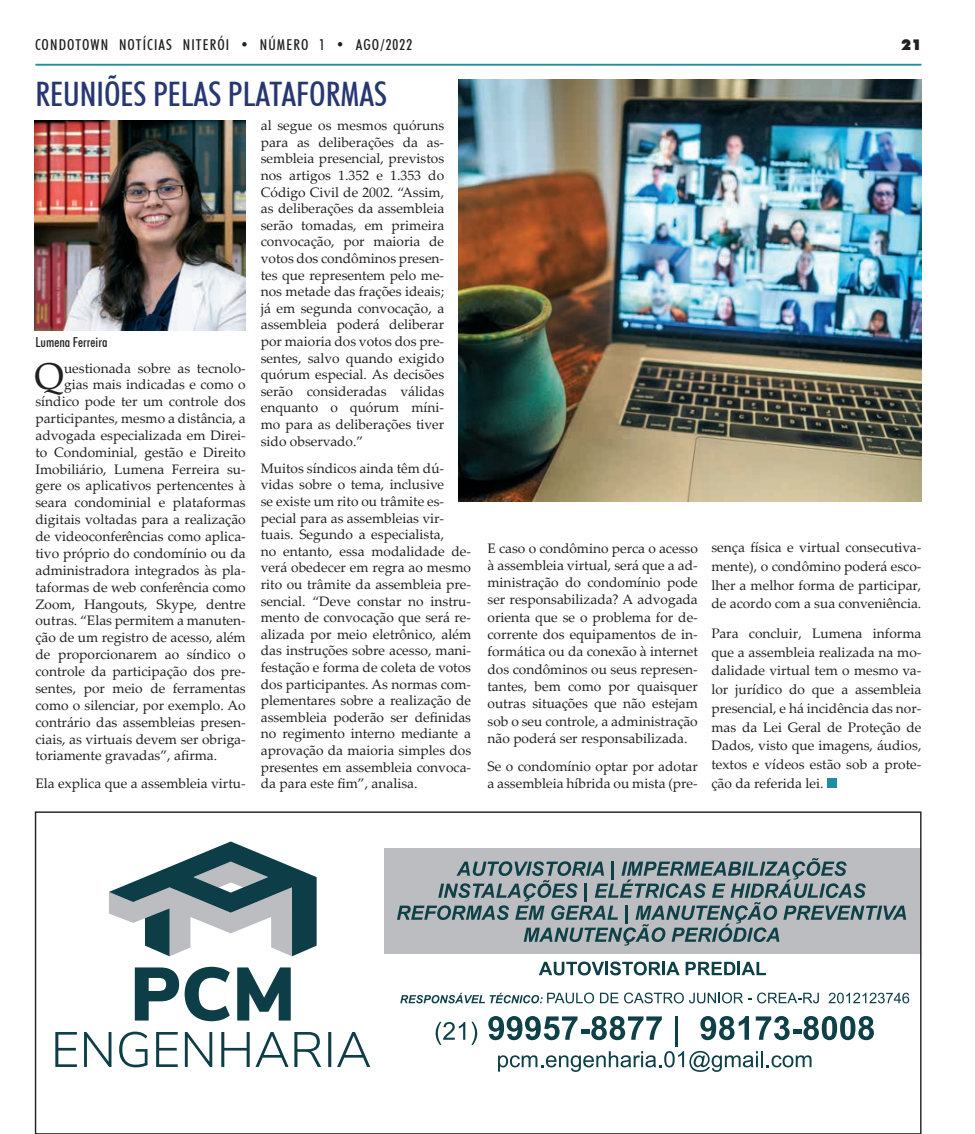
<style>
.page{position:relative;width:975px;height:1134px;background:#fff}
.page>*{position:absolute;margin:0;border:0;box-sizing:border-box;transform-origin:0 0}
.t1{font:37.5px "Palatino Linotype";color:#231f20}
.t2{font:500 condensed 33.75px "Futura BT";color:#263772}
.t3{font:500 condensed 15px "Futura BT";letter-spacing:.075em;color:#231f20}
.t4{font:900 15px "Futura BT";color:#231f20}
.t5{font:13.75px/16.6px "Palatino Linotype";color:#231f20;text-align:justify}
.t6{font:500 condensed 13.75px "Futura BT";color:#231f20}
</style>
<div class="page">
<hr style="left:35px;top:64px;width:886px;height:2px;background:#208ca5">
<div style="left:384px;top:848px;width:536px;height:105px;background:#bcbdc0"></div>
<svg style="left:539px;top:961px;width:140px;height:14px"></svg>
<svg style="left:685px;top:962px;width:80px;height:13px"></svg>
<svg style="left:397px;top:858px;width:509px;height:88px"></svg>
<svg style="left:400px;top:992px;width:194px;height:11px"></svg>
<svg style="left:600px;top:993px;width:18px;height:10px"></svg>
<svg style="left:624px;top:992px;width:59px;height:11px"></svg>
<svg style="left:689px;top:992px;width:62px;height:11px"></svg>
<svg style="left:757px;top:992px;width:61px;height:11px"></svg>
<svg style="left:828px;top:993px;width:81px;height:10px"></svg>
<svg style="left:435px;top:1022px;width:30px;height:23px"></svg>
<svg style="left:471px;top:1022px;width:6px;height:23px"></svg>
<hr style="left:675px;top:1016px;width:3px;height:31px;background:#0e4048">
<svg style="left:488px;top:1016px;width:173px;height:24px"></svg>
<svg style="left:700px;top:1016px;width:49px;height:24px"></svg>
<svg style="left:755px;top:1016px;width:118px;height:24px"></svg>
<svg style="left:498px;top:1051px;width:313px;height:21px"></svg>
<svg style="left:135px;top:967px;width:44px;height:53px"></svg>
<svg style="left:185px;top:967px;width:106px;height:54px"></svg>
<svg style="left:55px;top:1031px;width:315px;height:36px"></svg>
<svg style="left:109px;top:841px;width:207px;height:115px"></svg>
<img style="left:35px;top:120px;width:210px;height:211px">
<img style="left:458px;top:80px;width:463px;height:421px">
<div style="left:826px;top:778px;width:10px;height:10px;background:#208ca5"></div>
<p class="t3" style="left:35px;top:36px;width:378px">CONDOTOWN NOTÍCIAS NITERÓI • NÚMERO 1 • AGO/2022</p>
<h2 class="t2" style="left:35px;top:73px;width:353px">REUNIÕES PELAS PLATAFORMAS</h2>
<p class="t6" style="left:35px;top:334px;width:73px">Lumena Ferreira</p>
<h1 class="t1" style="left:35px;top:350px;width:31px">Q</h1>
<p class="t5" style="left:64px;top:359px;width:183px">uestionada sobre as tecnolo-</p>
<p class="t5" style="left:64px;top:376px;width:183px">gias mais indicadas e como o</p>
<p class="t5" style="left:35px;top:393px;width:212px">síndico pode ter um controle dos</p>
<p class="t5" style="left:35px;top:409px;width:212px">participantes, mesmo a distância, a</p>
<p class="t5" style="left:35px;top:426px;width:212px">advogada especializada em Direi-</p>
<p class="t5" style="left:35px;top:443px;width:212px">to Condominial, gestão e Direito</p>
<p class="t5" style="left:35px;top:460px;width:212px">Imobiliário, Lumena Ferreira su-</p>
<p class="t5" style="left:35px;top:477px;width:212px">gere os aplicativos pertencentes à</p>
<p class="t5" style="left:35px;top:494px;width:212px">seara condominial e plataformas</p>
<p class="t5" style="left:35px;top:511px;width:212px">digitais voltadas para a realização</p>
<p class="t5" style="left:35px;top:527px;width:212px">de videoconferências como aplica-</p>
<p class="t5" style="left:35px;top:544px;width:212px">tivo próprio do condomínio ou da</p>
<p class="t5" style="left:35px;top:561px;width:212px">administradora integrados às pla-</p>
<p class="t5" style="left:35px;top:578px;width:212px">taformas de web conferência como</p>
<p class="t5" style="left:35px;top:595px;width:212px">Zoom, Hangouts, Skype, dentre</p>
<p class="t5" style="left:35px;top:612px;width:212px">outras. “Elas permitem a manuten-</p>
<p class="t5" style="left:35px;top:629px;width:212px">ção de um registro de acesso, além</p>
<p class="t5" style="left:35px;top:646px;width:212px">de proporcionarem ao síndico o</p>
<p class="t5" style="left:35px;top:662px;width:212px">controle da participação dos pre-</p>
<p class="t5" style="left:35px;top:679px;width:212px">sentes, por meio de ferramentas</p>
<p class="t5" style="left:35px;top:696px;width:212px">como o silenciar, por exemplo. Ao</p>
<p class="t5" style="left:35px;top:713px;width:212px">contrário das assembleias presen-</p>
<p class="t5" style="left:35px;top:730px;width:212px">ciais, as virtuais devem ser obriga-</p>
<p class="t5" style="left:35px;top:747px;width:183px">toriamente gravadas”, afirma.</p>
<p class="t5" style="left:35px;top:774px;width:212px">Ela explica que a assembleia virtu-</p>
<p class="t5" style="left:261px;top:117px;width:185px">al segue os mesmos quóruns para as deliberações da as&shy;sembleia presencial, previstos nos artigos 1.352 e 1.353 do Código Civil de 2002. “Assim, as deliberações da assembleia serão tomadas, em primeira convocação, por maioria de votos dos condôminos presen&shy;tes que representem pelo me&shy;nos metade das frações ideais; já em segunda convocação, a assembleia poderá deliberar por maioria dos votos dos pre&shy;sentes, salvo quando exigido quórum especial. As decisões serão consideradas válidas enquanto o quórum míni&shy;mo para as deliberações tiver sido observado.”</p>
<p class="t5" style="left:261px;top:459px;width:212px;text-align:left">Muitos síndicos ainda têm dú&shy;vidas sobre o tema, inclusive<br>se existe um rito ou trâmite es&shy;pecial para as assembleias vir&shy;tuais. Segundo a especialista,<br>no entanto, essa modalidade de&shy;verá obedecer em regra ao mesmo rito ou trâmite da assembleia pre&shy;sencial. “Deve constar no instru&shy;mento de convocação que será re&shy;alizada por meio eletrônico, além das instruções sobre acesso, mani&shy;festação e forma de coleta de votos dos participantes. As normas com&shy;plementares sobre a realização de assembleia poderão ser definidas no regimento interno mediante a aprovação da maioria simples dos presentes em assembleia convoca&shy;da para este fim”, analisa.</p>
<p class="t4" style="left:901px;top:35px;width:22px">21</p>
<p class="t5" style="left:487px;top:539px;width:212px;line-height:17.2px">E caso o condômino perca o acesso à assembleia virtual, será que a ad&shy;ministração do condomínio pode ser responsabilizada? A advogada orienta que se o problema for de&shy;corrente dos equipamentos de in&shy;formática ou da conexão à internet dos condôminos ou seus represen&shy;tantes, bem como por quaisquer outras situações que não estejam sob o seu controle, a administração não poderá ser responsabilizada.</p>
<p class="t5" style="left:487px;top:757px;width:212px;line-height:17.2px">Se o condomínio optar por adotar a assembleia híbrida ou mista (pre-</p>
<p class="t5" style="left:711px;top:538px;width:211px;line-height:18.8px">sença física e virtual consecutiva&shy;mente), o condômino poderá esco&shy;lher a melhor forma de participar, de acordo com a sua conveniência.</p>
<p class="t5" style="left:711px;top:623px;width:211px;line-height:18.8px">Para concluir, Lumena informa que a assembleia realizada na mo&shy;dalidade virtual tem o mesmo va&shy;lor jurídico do que a assembleia presencial, e há incidência das nor&shy;mas da Lei Geral de Proteção de Dados, visto que imagens, áudios, textos e vídeos estão sob a prote&shy;ção da referida lei.</p>
</div>
